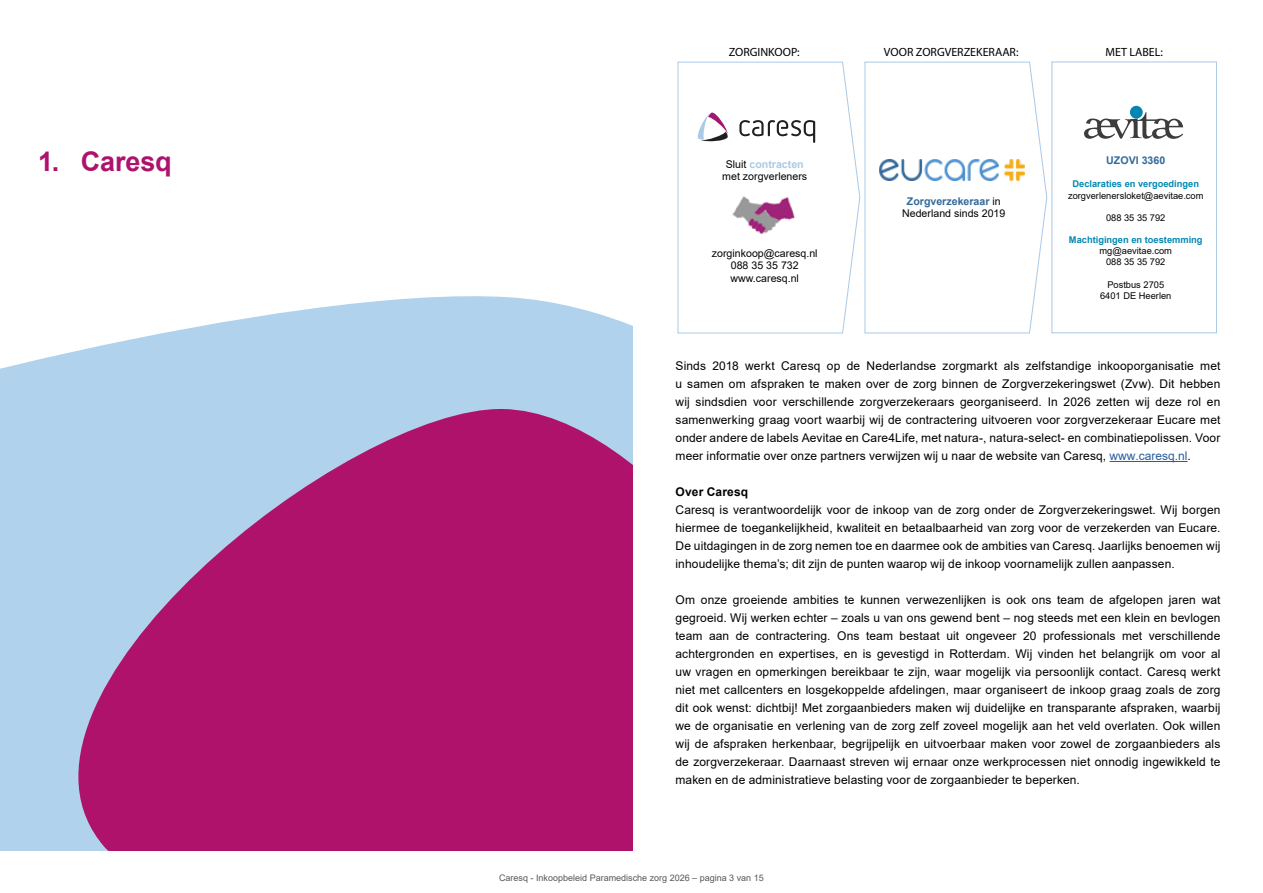
<style>
.page{position:relative;width:1263px;height:893px;background:#fff}
.page>*{position:absolute;margin:0;border:0;box-sizing:border-box;transform-origin:0 0}
.t1{font:700 27px "Arial";color:#ae126b}
.t2{font:12px/18px "Arial";letter-spacing:.01em;color:#000;text-align:justify}
.t3{font:12px "Myriad Pro";color:#000}
.t4{font:700 12px "Arial";letter-spacing:.015em;color:#000}
.t5{font:10.65px/12.8px "Arial";color:#020203;text-align:center}
.t6{font:700 10.65px "Arial";color:#336a99}
.t7{font:9.3px/11.1px "Arial";color:#020203;text-align:center}
.t8{font:700 9.3px "Arial";color:#0488b3}
.t9{font:9px "Arial";color:#575756}
.s1{font-weight:700;color:#aacae6}
.s2{font-weight:700;color:#336a99}
.s3{color:#275b9b}
</style>
<div class="page">
<svg style="left:0;top:296px;width:632px;height:110px;fill:#b0d2ec"></svg>
<svg style="left:0;top:406px;width:632px;height:444px;background:#ae4c92"></svg>
<hr style="left:1109px;top:461px;width:78px;height:1px;background:#275b9b">
<div style="left:1051px;top:62px;width:166px;height:271px;border:1px solid #aacae6"></div>
<svg style="left:677px;top:61px;width:183px;height:273px"></svg>
<svg style="left:864px;top:61px;width:183px;height:273px"></svg>
<svg style="left:739px;top:120px;width:76px;height:23px"></svg>
<svg style="left:696px;top:113px;width:32px;height:30px"></svg>
<div style="left:1130px;top:106px;width:13px;height:13px;background:#0586b2;border-radius:50%"></div>
<svg style="left:1084px;top:112px;width:99px;height:27px"></svg>
<img style="left:728px;top:191px;width:74px;height:48px">
<img style="left:879px;top:160px;width:145px;height:20px">
<h1 class="t1" style="left:38px;top:143px;width:135px">1. Caresq</h1>
<p class="t3" style="left:729px;top:45px;width:72px">ZORGINKOOP:</p>
<p class="t3" style="left:884px;top:45px;width:136px">VOOR ZORGVERZEKERAAR:</p>
<p class="t3" style="left:1105px;top:45px;width:59px">MET LABEL:</p>
<p class="t5" style="left:722px;top:157px;width:86px">Sluit <span class="s1">contracten </span>met zorgverleners</p>
<p class="t5" style="left:712px;top:247px;width:107px">zorginkoop@caresq.nl<br>088 35 35 732 www.caresq.nl</p>
<p class="t5" style="left:902px;top:194px;width:105px"><span class="s2">Zorgverzekeraar</span> in<br>Nederland sinds 2019</p>
<p class="t6" style="left:1106px;top:152px;width:61px">UZOVI 3360</p>
<p class="t8" style="left:1072px;top:178px;width:128px">Declaraties en vergoedingen</p>
<p class="t7" style="left:1068px;top:190px;width:137px">zorgverlenersloket@aevitae.com</p>
<p class="t7" style="left:1106px;top:212px;width:61px">088 35 35 792</p>
<p class="t8" style="left:1069px;top:233px;width:135px">Machtigingen en toestemming</p>
<p class="t7" style="left:1099px;top:245px;width:74px">mg@aevitae.com<br>088 35 35 792</p>
<p class="t7" style="left:1100px;top:279px;width:73px">Postbus 2705<br>6401 DE Heerlen</p>
<p class="t2" style="left:675px;top:357px;width:546px">Sinds 2018 werkt Caresq op de Nederlandse zorgmarkt als zelfstandige inkooporganisatie met u samen om afspraken te maken over de zorg binnen de Zorgverzekeringswet (Zvw). Dit hebben wij sindsdien voor verschillende zorgverzekeraars georganiseerd. In 2026 zetten wij deze rol en samenwerking graag voort waarbij wij de contractering uitvoeren voor zorgverzekeraar Eucare met onder andere de labels Aevitae en Care4Life, met natura-, natura-select- en combinatiepolissen. Voor meer informatie over onze partners verwijzen wij u naar de website van Caresq, <span class="s3">www.caresq.nl</span>.</p>
<p class="t4" style="left:675px;top:483px;width:74px">Over Caresq</p>
<p class="t2" style="left:675px;top:501px;width:546px">Caresq is verantwoordelijk voor de inkoop van de zorg onder de Zorgverzekeringswet. Wij borgen hiermee de toegankelijkheid, kwaliteit en betaalbaarheid van zorg voor de verzekerden van Eucare.<br>De uitdagingen in de zorg nemen toe en daarmee ook de ambities van Caresq. Jaarlijks benoemen wij inhoudelijke thema’s; dit zijn de punten waarop wij de inkoop voornamelijk zullen aanpassen.</p>
<p class="t2" style="left:675px;top:591px;width:546px">Om onze groeiende ambities te kunnen verwezenlijken is ook ons team de afgelopen jaren wat gegroeid. Wij werken echter – zoals u van ons gewend bent – nog steeds met een klein en bevlogen team aan de contractering. Ons team bestaat uit ongeveer 20 professionals met verschillende achtergronden en expertises, en is gevestigd in Rotterdam. Wij vinden het belangrijk om voor al uw vragen en opmerkingen bereikbaar te zijn, waar mogelijk via persoonlijk contact. Caresq werkt niet met callcenters en losgekoppelde afdelingen, maar organiseert de inkoop graag zoals de zorg dit ook wenst: dichtbij! Met zorgaanbieders maken wij duidelijke en transparante afspraken, waarbij we de organisatie en verlening van de zorg zelf zoveel mogelijk aan het veld overlaten. Ook willen wij de afspraken herkenbaar, begrijpelijk en uitvoerbaar maken voor zowel de zorgaanbieders als de zorgverzekeraar. Daarnaast streven wij ernaar onze werkprocessen niet onnodig ingewikkeld te maken en de administratieve belasting voor de zorgaanbieder te beperken.</p>
<p class="t9" style="left:499px;top:872px;width:266px">Caresq - Inkoopbeleid Paramedische zorg 2026 – pagina 3 van 15</p>
</div>
